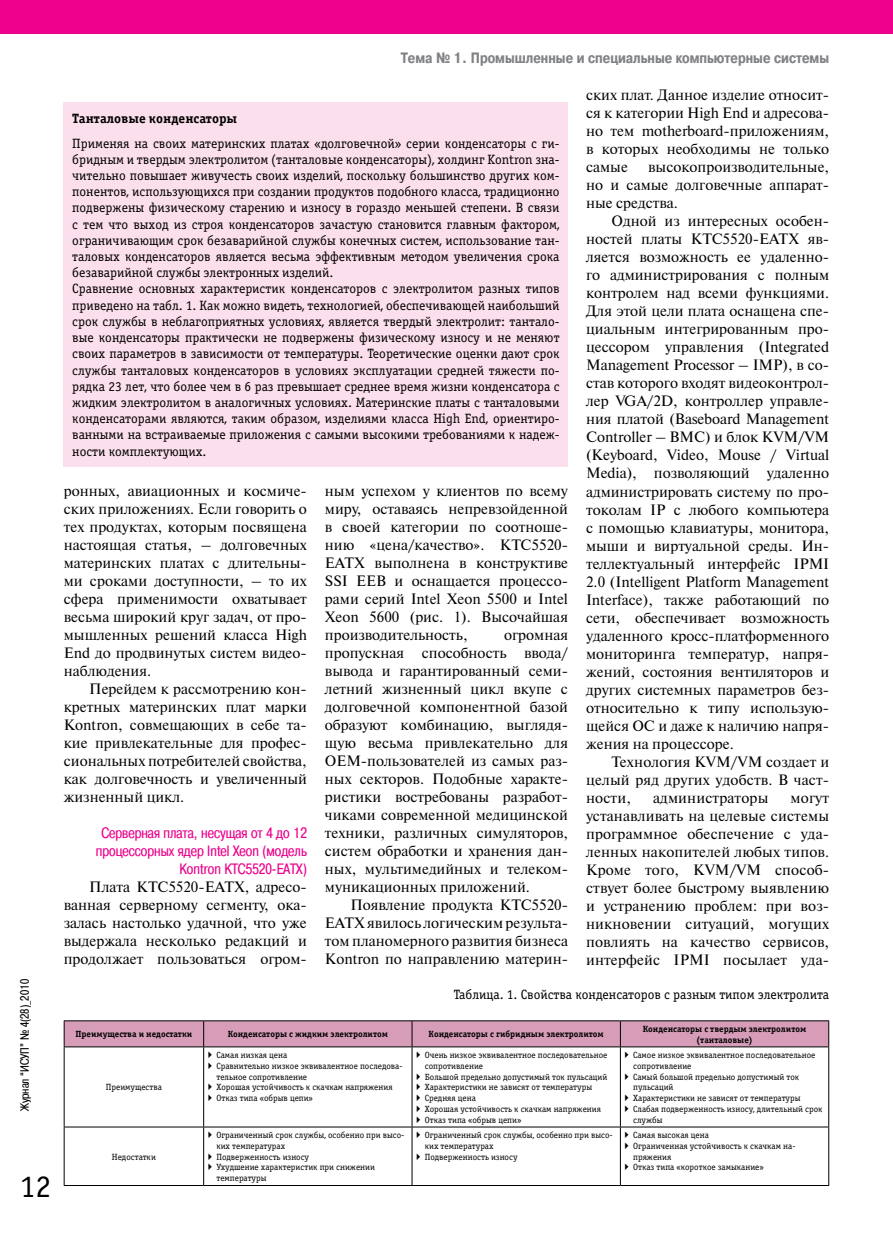
<style>
.page{position:relative;width:893px;height:1234px;background:#fff}
.page>*{position:absolute;margin:0;border:0;box-sizing:border-box;transform-origin:0 0}
.t1{font:31.5px "Officina Serif C";color:#000}
.t2{font:15px/18px "Newton C";color:#000;text-align:justify}
.t3{font:15px/18px "Pragmatica Cond C";color:#ec008c;text-align:right}
.t4{font:700 15px "Pragmatica Cond C";color:#808285}
.t5{font:13.5px/16.2px "Officina Serif C";color:#000}
.t6{font:700 13.5px "Officina Serif C";color:#000}
.t7{font:12px "Pragmatica Cond C";color:#000}
.t8{font:9px/10.8px "Officina Serif C";color:#000}
.t9{font:700 9px/10.8px "Officina Serif C";color:#000;text-align:center}
</style>
<div class="page">
<div style="left:0;top:0;width:893px;height:34px;background:#ec008c"></div>
<div style="left:64px;top:102px;width:504px;height:364px;background:#fcdfec"></div>
<svg style="left:65px;top:1122px;width:763px;height:62px"></svg>
<hr style="left:203px;top:1046px;width:1px;height:80px;background:#000">
<hr style="left:412px;top:1046px;width:1px;height:80px;background:#000">
<hr style="left:620px;top:1046px;width:1px;height:80px;background:#000">
<hr style="left:828px;top:1046px;width:1px;height:80px;background:#000">
<hr style="left:64px;top:1126px;width:140px;height:1px;background:#000">
<hr style="left:204px;top:1126px;width:208px;height:1px;background:#000">
<hr style="left:203px;top:1127px;width:1px;height:57px;background:#000">
<hr style="left:412px;top:1126px;width:208px;height:1px;background:#000">
<hr style="left:412px;top:1127px;width:1px;height:57px;background:#000">
<hr style="left:620px;top:1126px;width:209px;height:1px;background:#000">
<hr style="left:620px;top:1127px;width:1px;height:57px;background:#000">
<hr style="left:828px;top:1127px;width:1px;height:57px;background:#000">
<hr style="left:64px;top:1046px;width:1px;height:80px;background:#000">
<hr style="left:64px;top:1127px;width:1px;height:57px;background:#000">
<hr style="left:64px;top:1184px;width:140px;height:1px;background:#000">
<hr style="left:204px;top:1184px;width:208px;height:1px;background:#000">
<hr style="left:412px;top:1184px;width:208px;height:1px;background:#000">
<hr style="left:620px;top:1184px;width:209px;height:1px;background:#000">
<svg style="left:64px;top:1020px;width:765px;height:102px"></svg>
<svg style="left:209px;top:1131px;width:3px;height:6px"></svg>
<svg style="left:209px;top:1152px;width:3px;height:18px"></svg>
<svg style="left:417px;top:1131px;width:3px;height:6px"></svg>
<svg style="left:417px;top:1152px;width:3px;height:7px"></svg>
<svg style="left:625px;top:1131px;width:4px;height:17px"></svg>
<svg style="left:625px;top:1163px;width:4px;height:7px"></svg>
<p class="t7" style="left:18px;top:1110px;width:133px;rotate:-90deg">Журнал “ИСУП” № 4(28)_2010</p>
<h1 class="t1" style="left:20px;top:1168px;width:33px">12</h1>
<p class="t4" style="left:401px;top:50px;width:430px">Тема № 1. Промышленные и специальные компьютерные системы</p>
<p class="t6" style="left:72px;top:111px;width:166px">Танталовые конденсаторы</p>
<p class="t5" style="left:72px;top:135px;width:489px">Применяя на своих материнских платах «долговечной» серии конденсаторы с ги&shy;бридным и твердым электролитом (танталовые конденсаторы), холдинг Kontron зна&shy;чительно повышает живучесть своих изделий, поскольку большинство других ком&shy;понентов, использующихся при создании продуктов подобного класса, традиционно подвержены физическому старению и износу в гораздо меньшей степени. В связи с тем что выход из строя конденсаторов зачастую становится главным фактором, ограничивающим срок безаварийной службы конечных систем, использование тан&shy;таловых конденсаторов является весьма эффективным методом увеличения срока безаварийной службы электронных изделий.<br>Сравнение основных характеристик конденсаторов с электролитом разных типов приведено на табл. 1. Как можно видеть, технологией, обеспечивающей наибольший срок службы в неблагоприятных условиях, является твердый электролит: тантало&shy;вые конденсаторы практически не подвержены физическому износу и не меняют своих параметров в зависимости от температуры. Теоретические оценки дают срок службы танталовых конденсаторов в условиях эксплуатации средней тяжести по&shy;рядка 23 лет, что более чем в 6 раз превышает среднее время жизни конденсатора с жидким электролитом в аналогичных условиях. Материнские платы с танталовыми конденсаторами являются, таким образом, изделиями класса High End, ориентиро&shy;ванными на встраиваемые приложения с самыми высокими требованиями к надеж&shy;ности комплектующих.</p>
<p class="t2" style="left:64px;top:481px;width:245px">ронных, авиационных и космиче&shy;ских приложениях. Если говорить о тех продуктах, которым посвящена настоящая статья, – долговечных материнских платах с длительны&shy;ми сроками доступности, – то их сфера применимости охватывает весьма широкий круг задач, от про&shy;мышленных решений класса High End до продвинутых систем видео&shy;наблюдения.</p>
<p class="t2" style="left:64px;top:679px;width:245px;text-indent:26px">Перейдем к рассмотрению кон&shy;кретных материнских плат марки Kontron, совмещающих в себе та&shy;кие привлекательные для профес&shy;сиональных потребителей свойства, как долговечность и увеличенный жизненный цикл.</p>
<p class="t3" style="left:96px;top:823px;width:212px">Серверная плата, несущая от 4 до 12 процессорных ядер Intel Xeon (модель<br>Kontron KTC5520-EATX)</p>
<p class="t2" style="left:64px;top:877px;width:245px;text-indent:26px">Плата KTC5520-EATX, адресо&shy;ванная серверному сегменту, ока&shy;залась настолько удачной, что уже выдержала несколько редакций и продолжает пользоваться огром-</p>
<p class="t2" style="left:325px;top:481px;width:245px">ным успехом у клиентов по всему миру, оставаясь непревзойденной в своей категории по соотноше&shy;нию «цена/качество». KTC5520- EATX выполнена в конструктиве SSI EEB и оснащается процессо&shy;рами серий Intel Xeon 5500 и Intel Xeon 5600 (рис. 1). Высочайшая производительность,</p>
<p class="t2" style="left:325px;top:625px;width:245px;text-indent:179px">огромная пропускная способность ввода/ вывода и гарантированный семи&shy;летний жизненный цикл вкупе с долговечной компонентной базой образуют комбинацию, выглядя&shy;щую весьма привлекательно для OEM-пользователей из самых раз&shy;ных секторов. Подобные характе&shy;ристики востребованы разработ&shy;чиками современной медицинской техники, различных симуляторов, систем обработки и хранения дан&shy;ных, мультимедийных и телеком&shy;муникационных приложений.</p>
<p class="t2" style="left:325px;top:895px;width:245px;text-indent:26px">Появление продукта KTC5520- EATX явилось логическим результа&shy;том планомерного развития бизнеса Kontron по направлению материн-</p>
<p class="t2" style="left:586px;top:86px;width:245px">ских плат. Данное изделие относит&shy;ся к категории High End и адресова&shy;но тем motherboard-приложениям, в которых необходимы не только самые</p>
<p class="t2" style="left:586px;top:158px;width:245px;text-indent:62px">высокопроизводительные, но и самые долговечные аппарат&shy;ные средства.</p>
<p class="t2" style="left:586px;top:212px;width:245px;text-indent:26px">Одной из интересных особен&shy;ностей платы KTC5520-EATX яв&shy;ляется возможность ее удаленно&shy;го администрирования с полным контролем над всеми функциями.<br>Для этой цели плата оснащена спе&shy;циальным интегрированным про&shy;цессором управления (Integrated Management Processor – IMP), в со&shy;став которого входят видеоконтрол&shy;лер VGA/2D, контроллер управле&shy;ния платой (Baseboard Management Controller – BMC) и блок KVM/VM (Keyboard, Video, Mouse / Virtual Media), позволяющий удаленно администрировать систему по про&shy;токолам IP с любого компьютера с помощью клавиатуры, монитора, мыши и виртуальной среды. Ин&shy;теллектуальный интерфейс IPMI 2.0 (Intelligent Platform Management Interface), также работающий по сети, обеспечивает возможность удаленного кросс-платформенного мониторинга температур, напря&shy;жений, состояния вентиляторов и других системных параметров без&shy;относительно к типу использую&shy;щейся ОС и даже к наличию напря&shy;жения на процессоре.</p>
<p class="t2" style="left:586px;top:752px;width:245px;text-indent:26px">Технология KVM/VM создает и целый ряд других удобств. В част&shy;ности,</p>
<p class="t2" style="left:653px;top:788px;width:117px">администраторы</p>
<p class="t2" style="left:586px;top:788px;width:245px;text-indent:204px">могут устанавливать на целевые системы программное обеспечение с уда&shy;ленных накопителей любых типов.<br>Кроме того, KVM/VM способ&shy;ствует более быстрому выявлению и устранению проблем: при воз&shy;никновении ситуаций, могущих повлиять на качество сервисов, интерфейс IPMI посылает уда-</p>
<p class="t5" style="left:454px;top:986px;width:377px">Таблица. 1. Свойства конденсаторов с разным типом электролита</p>
<p class="t9" style="left:76px;top:1028px;width:118px">Преимущества и недостатки</p>
<p class="t9" style="left:228px;top:1028px;width:162px">Конденсаторы с жидким электролитом</p>
<p class="t9" style="left:429px;top:1028px;width:177px">Конденсаторы с гибридным электролитом</p>
<p class="t9" style="left:643px;top:1023px;width:165px">Конденсаторы с твердым электролитом (танталовые)</p>
<p class="t8" style="left:106px;top:1081px;width:58px">Преимущества</p>
<p class="t8" style="left:216px;top:1049px;width:188px">Самая низкая цена<br>Сравнительно низкое эквивалентное последова&shy;тельное сопротивление<br>Хорошая устойчивость к скачкам напряжения<br>Отказ типа «обрыв цепи»</p>
<p class="t8" style="left:425px;top:1049px;width:184px">Очень низкое эквивалентное последовательное сопротивление<br>Большой предельно допустимый ток пульсаций<br>Характеристики не зависят от температуры<br>Средняя цена<br>Хорошая устойчивость к скачкам напряжения<br>Отказ типа «обрыв цепи»</p>
<p class="t8" style="left:633px;top:1049px;width:191px">Самое низкое эквивалентное последовательное сопротивление<br>Самый большой предельно допустимый ток пульсаций<br>Характеристики не зависят от температуры<br>Слабая подверженность износу, длительный срок службы</p>
<p class="t8" style="left:112px;top:1151px;width:45px">Недостатки</p>
<p class="t8" style="left:216px;top:1129px;width:189px">Ограниченный срок службы, особенно при высо&shy;ких температурах<br>Подверженность износу<br>Ухудшение характеристик при снижении температуры</p>
<p class="t8" style="left:425px;top:1129px;width:189px">Ограниченный срок службы, особенно при высо&shy;ких температурах<br>Подверженность износу</p>
<p class="t8" style="left:633px;top:1129px;width:164px">Самая высокая цена<br>Ограниченная устойчивость к скачкам на&shy;пряжения<br>Отказ типа «короткое замыкание»</p>
</div>
